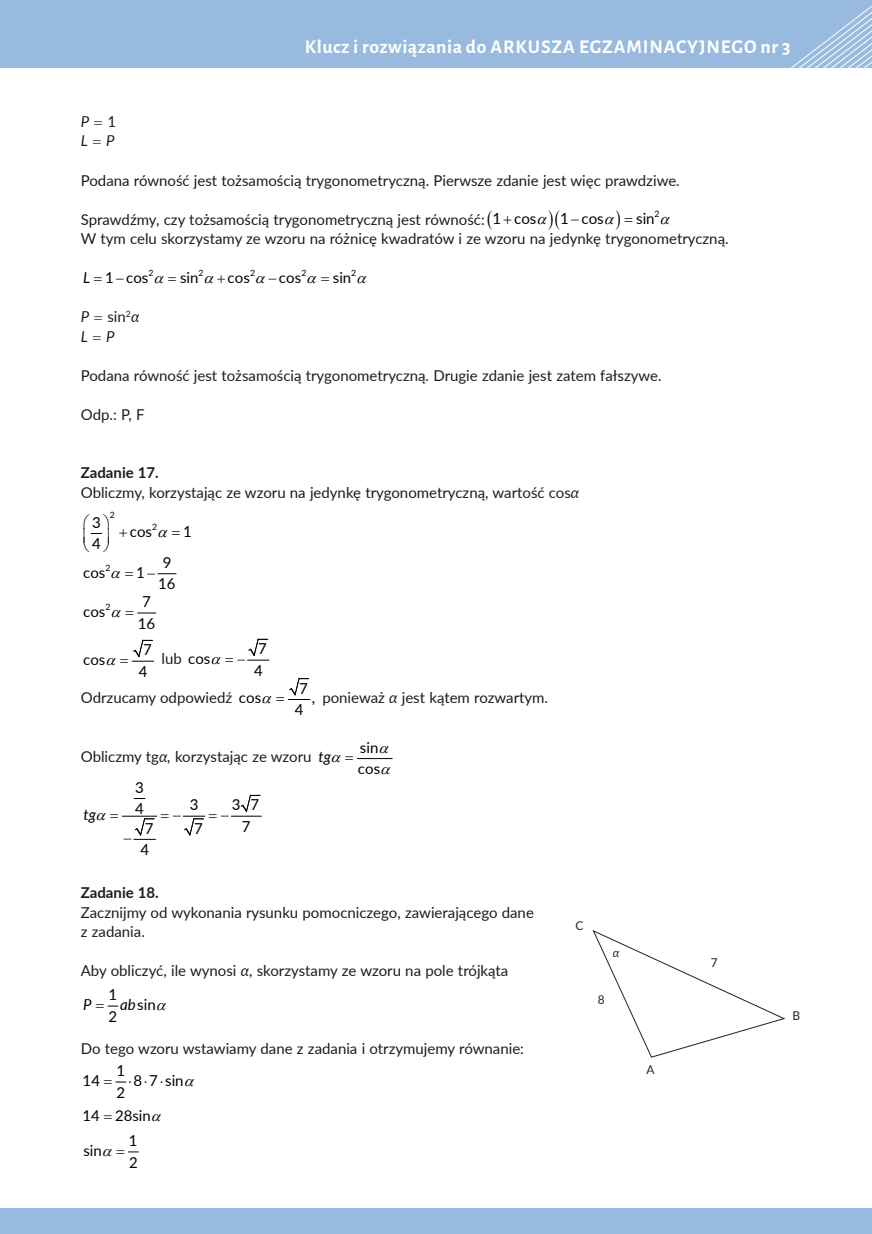
<style>
.page{position:relative;width:872px;height:1234px;background:#fff}
.page>*{position:absolute;margin:0;border:0;box-sizing:border-box;transform-origin:0 0}
.t1{font:700 19.5px "Alegreya Sans";letter-spacing:.03em;color:#fff}
.t2{font:15.3px "Lato";color:#000}
.t3{font:15.15px/26.7px "Lato";color:#000}
.t4{font:italic 15.15px "Lato";color:#000}
.t5{font:15.15px "Symbol";color:#000}
.t6{font:15px/19.5px "Lato";color:#1d1d1b}
.t7{font:15px "Lato";color:#000}
.t8{font:italic 15px/19.5px "Lato";color:#1d1d1b}
.t9{font:700 15px "Lato";color:#1d1d1b}
.t10{font:italic 15px "Lato";color:#000}
.t11{font:14.85px/21.3px "Lato";color:#000}
.t12{font:italic 14.85px "Lato";color:#000}
.t13{font:12.15px "Lato";color:#29211a}
.t14{font:italic 12.15px "Lato";color:#29211a}
.t15{font:8.85px "Lato";color:#000}
.t16{font:8.7px "Lato";color:#000}
.s1{font-style:normal}
.s2{font-weight:700}
.s3{font-style:italic}
.s4{font-size:15.15px;color:#000}
</style>
<div class="page">
<div style="left:0;top:1208px;width:872px;height:25px;background:#98bade"></div>
<div style="left:0;top:0;width:872px;height:68px;background:#98bade"></div>
<svg style="left:790px;top:5px;width:82px;height:63px"></svg>
<svg style="left:158px;top:573px;width:18px;height:1px"></svg>
<hr style="left:357px;top:758px;width:35px;height:1px;background:#000">
<hr style="left:123px;top:815px;width:33px;height:1px;background:#000">
<svg style="left:240px;top:794px;width:20px;height:18px"></svg>
<hr style="left:231px;top:815px;width:30px;height:1px;background:#000">
<svg style="left:592px;top:930px;width:194px;height:127px"></svg>
<svg style="left:90px;top:533px;width:12px;height:1px"></svg>
<svg style="left:137px;top:612px;width:19px;height:2px"></svg>
<svg style="left:131px;top:639px;width:23px;height:23px"></svg>
<svg style="left:288px;top:678px;width:22px;height:22px"></svg>
<svg style="left:107px;top:1005px;width:11px;height:2px"></svg>
<svg style="left:115px;top:1081px;width:11px;height:2px"></svg>
<svg style="left:128px;top:1151px;width:10px;height:2px"></svg>
<svg style="left:247px;top:638px;width:22px;height:23px"></svg>
<svg style="left:182px;top:815px;width:24px;height:20px"></svg>
<svg style="left:133px;top:818px;width:22px;height:21px"></svg>
<h1 class="t1" style="left:305px;top:32px;width:487px">Klucz i rozwiązania do ARKUSZA EGZAMINACYJNEGO nr 3</h1>
<p class="t8" style="left:81px;top:111px;width:37px">P <span class="s1">1<br></span>L P</p>
<p class="t6" style="left:81px;top:170px;width:600px">Podana równość jest tożsamością trygonometryczną. Pierwsze zdanie jest więc prawdziwe.</p>
<p class="t6" style="left:81px;top:209px;width:405px">Sprawdźmy, czy tożsamością trygonometryczną jest równość:</p>
<p class="t15" style="left:654px;top:207px;width:7px">2</p>
<p class="t2" style="left:492px;top:207px;width:45px">1 cos</p>
<p class="t2" style="left:560px;top:207px;width:45px">1 cos</p>
<p class="t2" style="left:636px;top:207px;width:20px">sin</p>
<p class="t6" style="left:81px;top:228px;width:649px">W tym celu skorzystamy ze wzoru na różnicę kwadratów i ze wzoru na jedynkę trygonometryczną.</p>
<p class="t16" style="left:149px;top:267px;width:7px">2</p>
<p class="t16" style="left:198px;top:267px;width:7px">2</p>
<p class="t16" style="left:250px;top:267px;width:7px">2</p>
<p class="t16" style="left:301px;top:267px;width:7px">2</p>
<p class="t16" style="left:351px;top:267px;width:7px">2</p>
<p class="t10" style="left:83px;top:266px;width:9px">L</p>
<p class="t7" style="left:268px;top:266px;width:34px">− cos</p>
<p class="t7" style="left:105px;top:266px;width:45px">1 cos</p>
<p class="t7" style="left:180px;top:266px;width:20px">sin</p>
<p class="t7" style="left:228px;top:266px;width:24px">cos</p>
<p class="t7" style="left:333px;top:266px;width:20px">sin</p>
<p class="t8" style="left:81px;top:306px;width:60px">P <span class="s1">sin</span><sup>2</sup>α<br>L P</p>
<p class="t6" style="left:81px;top:365px;width:582px">Podana równość jest tożsamością trygonometryczną. Drugie zdanie jest zatem fałszywe.</p>
<p class="t6" style="left:81px;top:404px;width:65px">Odp.: P, F</p>
<p class="t6" style="left:81px;top:462px;width:500px"><span class="s2">Zadanie 17.<br></span>Obliczmy, korzystając ze wzoru na jedynkę trygonometryczną, wartość cos<span class="s3">α</span></p>
<p class="t16" style="left:110px;top:508px;width:7px">2</p>
<p class="t3" style="left:92px;top:508px;width:10px">3</p>
<p class="t16" style="left:152px;top:521px;width:7px">2</p>
<p class="t3" style="left:130px;top:517px;width:24px">cos</p>
<p class="t3" style="left:183px;top:517px;width:10px">1</p>
<p class="t3" style="left:92px;top:529px;width:10px">4</p>
<p class="t16" style="left:105px;top:561px;width:7px">2</p>
<p class="t3" style="left:163px;top:548px;width:10px">9</p>
<p class="t3" style="left:83px;top:558px;width:24px">cos</p>
<p class="t3" style="left:136px;top:558px;width:21px">1−</p>
<p class="t3" style="left:158px;top:569px;width:19px">16</p>
<p class="t16" style="left:106px;top:600px;width:7px">2</p>
<p class="t3" style="left:142px;top:587px;width:10px">7</p>
<p class="t3" style="left:83px;top:597px;width:24px">cos</p>
<p class="t3" style="left:138px;top:609px;width:19px;text-align:center">16<br>7</p>
<p class="t3" style="left:83px;top:645px;width:24px">cos</p>
<p class="t3" style="left:139px;top:657px;width:10px">4</p>
<p class="t6" style="left:161px;top:648px;width:50px">lub <span class="s4">cos</span></p>
<p class="t3" style="left:254px;top:637px;width:14px;line-height:21.5px">7<br>4</p>
<p class="t6" style="left:81px;top:687px;width:182px">Odrzucamy odpowiedź <span class="s4">cos</span></p>
<p class="t3" style="left:299px;top:674px;width:10px">7</p>
<p class="t6" style="left:322px;top:687px;width:227px">ponieważ <span class="s3">α</span> jest kątem rozwartym.</p>
<p class="t3" style="left:312px;top:683px;width:5px">,</p>
<p class="t3" style="left:295px;top:695px;width:10px">4</p>
<p class="t6" style="left:81px;top:745px;width:232px">Obliczmy tg<span class="s3">α,</span> korzystając ze wzoru</p>
<p class="t11" style="left:358px;top:736px;width:24px">sin cos</p>
<p class="t12" style="left:318px;top:746px;width:14px">tg</p>
<p class="t4" style="left:83px;top:803px;width:14px">tg</p>
<p class="t3" style="left:135px;top:776px;width:10px;line-height:21px">3<br>4</p>
<p class="t3" style="left:190px;top:790px;width:10px">3</p>
<p class="t3" style="left:232px;top:790px;width:29px">3 7</p>
<p class="t3" style="left:145px;top:814px;width:10px">7</p>
<p class="t3" style="left:194px;top:814px;width:10px">7</p>
<p class="t3" style="left:242px;top:812px;width:10px">7</p>
<p class="t3" style="left:140px;top:835px;width:10px">4</p>
<p class="t9" style="left:81px;top:881px;width:80px">Zadanie 18.</p>
<p class="t6" style="left:81px;top:901px;width:454px">Zacznijmy od wykonania rysunku pomocniczego, zawierającego dane z zadania.</p>
<p class="t6" style="left:81px;top:960px;width:429px">Aby obliczyć, ile wynosi <span class="s3">α</span>, skorzystamy ze wzoru na pole trójkąta</p>
<p class="t3" style="left:108px;top:980px;width:10px">1</p>
<p class="t3" style="left:120px;top:990px;width:37px"><span class="s3">ab</span>sin</p>
<p class="t3" style="left:109px;top:1002px;width:10px">2</p>
<p class="t4" style="left:83px;top:993px;width:10px">P</p>
<p class="t6" style="left:81px;top:1038px;width:445px">Do tego wzoru wstawiamy dane z zadania i otrzymujemy równanie:</p>
<p class="t3" style="left:116px;top:1056px;width:10px">1</p>
<p class="t3" style="left:83px;top:1066px;width:19px">14</p>
<p class="t3" style="left:133px;top:1066px;width:52px">8 7 sin</p>
<p class="t3" style="left:117px;top:1077px;width:10px">2</p>
<p class="t5" style="left:128px;top:1070px;width:37px">⋅⋅⋅</p>
<p class="t11" style="left:83px;top:1104px;width:70px">14 28sin</p>
<p class="t3" style="left:129px;top:1126px;width:10px">1</p>
<p class="t3" style="left:83px;top:1135px;width:20px">sin</p>
<p class="t3" style="left:129px;top:1147px;width:10px">2</p>
<p class="t13" style="left:575px;top:916px;width:9px">C</p>
<p class="t14" style="left:613px;top:943px;width:8px">α</p>
<p class="t13" style="left:598px;top:990px;width:8px">8</p>
<p class="t13" style="left:646px;top:1060px;width:10px">A</p>
<p class="t13" style="left:710px;top:953px;width:8px">7</p>
<p class="t13" style="left:792px;top:1006px;width:9px">B</p>
</div>
